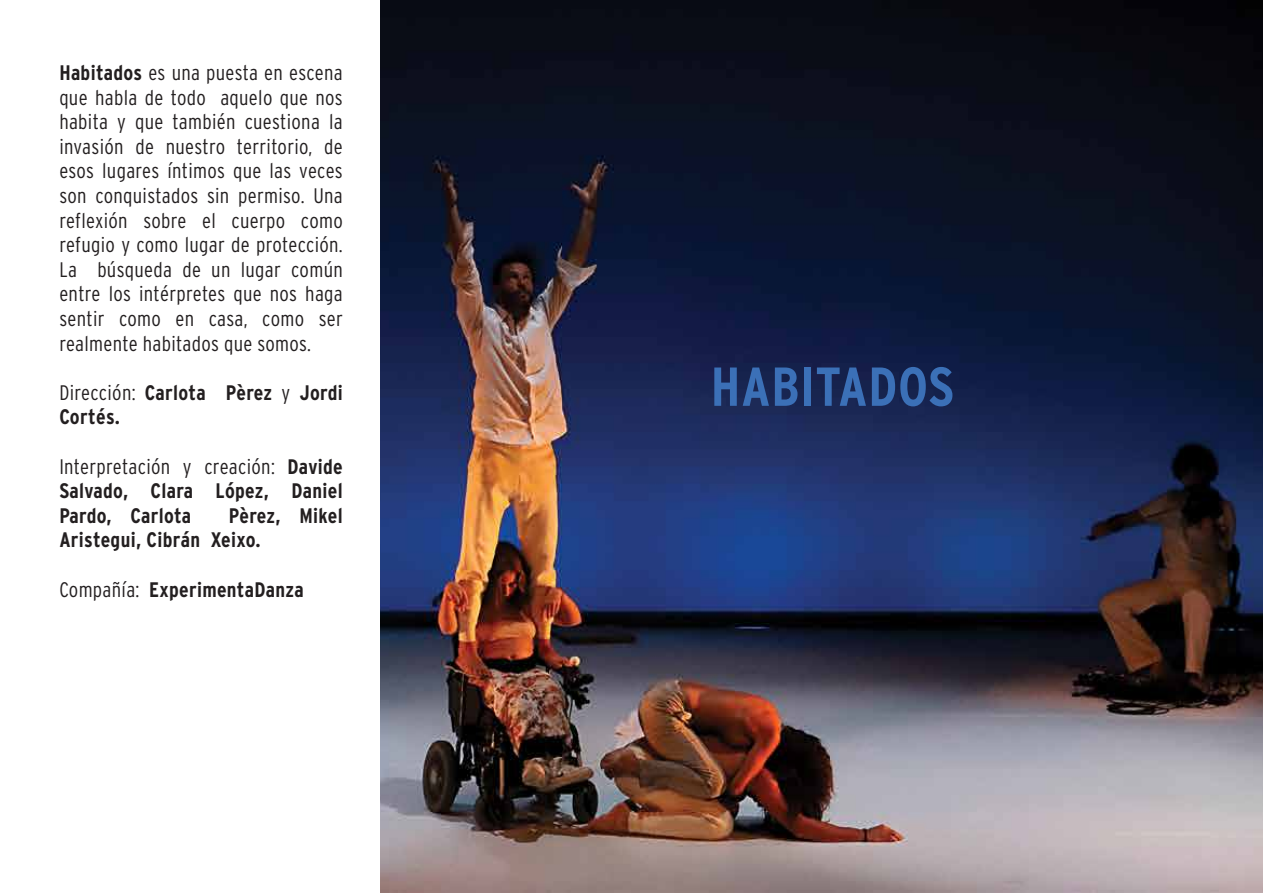
<style>
.page{position:relative;width:1263px;height:893px;background:#fff}
.page>*{position:absolute;margin:0;border:0;box-sizing:border-box;transform-origin:0 0}
.t1{font:700 condensed 54.75px "Interstate";letter-spacing:.015em;color:#3b70b7}
.t2{font:300 condensed 21px/24.6px "Interstate";letter-spacing:.015em;color:#231f20;text-align:justify}
.t3{font:700 condensed 21px/24.6px "Interstate";letter-spacing:.015em;color:#231f20}
.s1{font-weight:700}
.s2{font-weight:300}
</style>
<div class="page">
<img style="left:380px;top:0;width:883px;height:893px">
<p class="t2" style="left:59px;top:60px;width:285px"><span class="s1">Habitados</span> es una puesta en escena que habla de todo aquelo que nos habita y que también cuestiona la invasión de nuestro territorio, de esos lugares íntimos que las veces son conquistados sin permiso. Una reflexión sobre el cuerpo como refugio y como lugar de protección.<br>La búsqueda de un lugar común entre los intérpretes que nos haga sentir como en casa, como ser realmente habitados que somos.</p>
<p class="t3" style="left:59px;top:380px;width:285px"><span class="s2">Dirección:</span> Carlota Pèrez <span class="s2">y</span> Jordi<br>Cortés.</p>
<p class="t3" style="left:59px;top:454px;width:285px;text-align:justify"><span class="s2">Interpretación y creación:</span> Davide Salvado, Clara López, Daniel Pardo, Carlota</p>
<p class="t3" style="left:59px;top:503px;width:285px;text-indent:169px">Pèrez, Mikel<br>Aristegui, Cibrán Xeixo.</p>
<p class="t3" style="left:59px;top:577px;width:246px"><span class="s2">Compañía:</span> ExperimentaDanza</p>
<h1 class="t1" style="left:711px;top:356px;width:245px">HABITADOS</h1>
</div>
